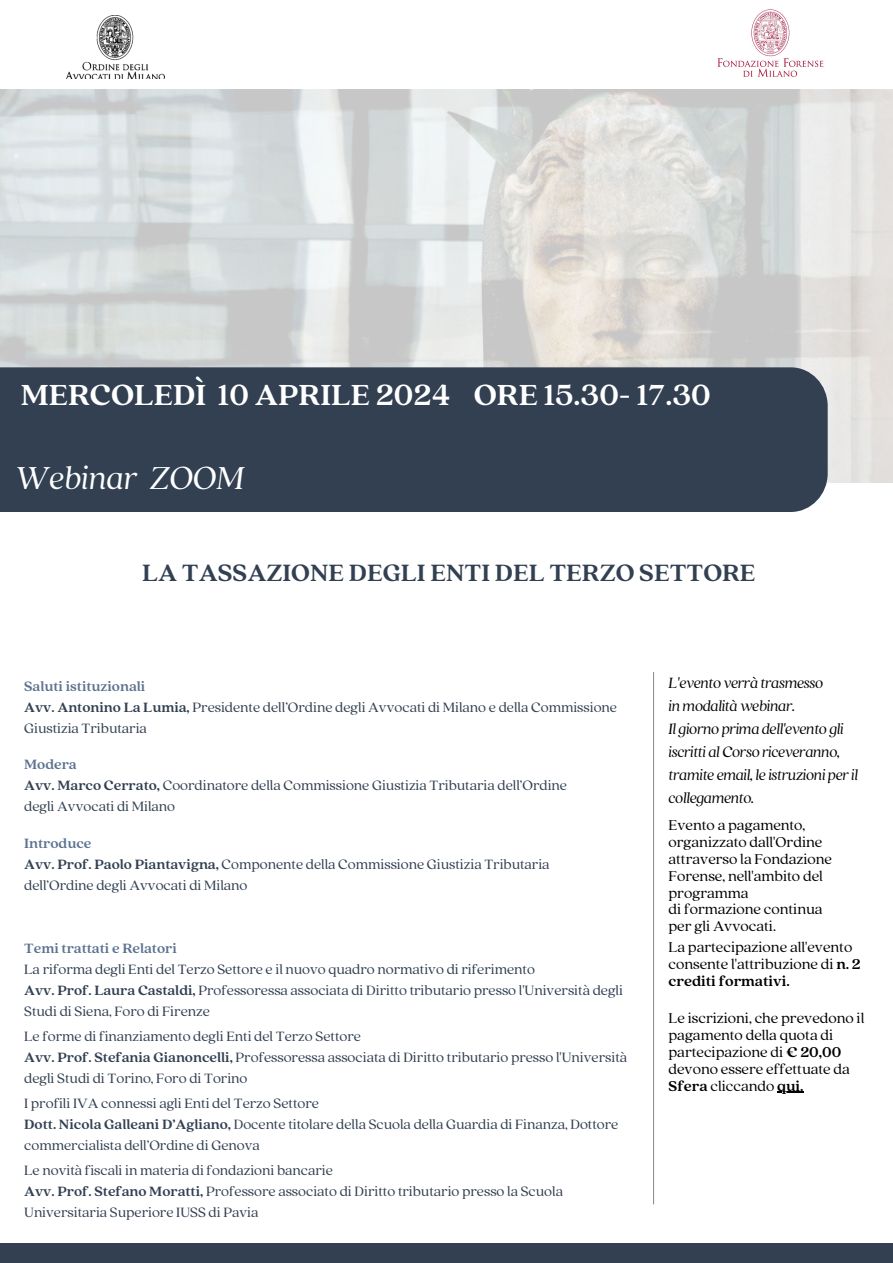
<style>
.page{position:relative;width:893px;height:1263px;background:#fff}
.page>*{position:absolute;margin:0;border:0;box-sizing:border-box;transform-origin:0 0}
.t1{font:italic 35.25px "Quincy CF";color:#fff}
.t2{font:700 32.25px "Quincy CF";color:#fff}
.t3{font:700 26.25px "Quincy CF";color:#324052}
.t4{font:italic 16.5px/23.1px "Quincy CF";letter-spacing:-.015em;color:#000}
.t5{font:15.75px/16.8px "Quincy CF";color:#000}
.t6{font:15px/21px "Quincy CF";color:#324052}
.t7{font:700 15px "Quincy CF";color:#5d7390}
.s1{font-weight:700}
</style>
<div class="page">
<img style="left:717px;top:9px;width:107px;height:68px">
<img style="left:0;top:89px;width:893px;height:393px">
<img style="left:66px;top:15px;width:98px;height:64px">
<div style="left:0;top:367px;width:827px;height:145px;background:#324052"></div>
<hr style="left:653px;top:672px;width:1px;height:532px;background:#888">
<div style="left:0;top:1243px;width:893px;height:20px;background:#324052"></div>
<hr style="left:777px;top:1091px;width:26px;height:2px;background:#000">
<h2 class="t2" style="left:21px;top:374px;width:691px">MERCOLEDÌ 10 APRILE 2024 ORE 15.30- 17.30</h2>
<h1 class="t1" style="left:15px;top:455px;width:231px">Webinar ZOOM</h1>
<p class="t3" style="left:142px;top:556px;width:615px">LA TASSAZIONE DEGLI ENTI DEL TERZO SETTORE</p>
<p class="t7" style="left:24px;top:676px;width:123px">Saluti istituzionali</p>
<p class="t6" style="left:24px;top:696px;width:594px"><span class="s1">Avv. Antonino La Lumia,</span> Presidente dell’Ordine degli Avvocati di Milano e della Commissione<br>Giustizia Tributaria</p>
<h3 class="t7" style="left:24px;top:755px;width:54px">Modera</h3>
<p class="t6" style="left:24px;top:774px;width:544px"><span class="s1">Avv. Marco Cerrato,</span> Coordinatore della Commissione Giustizia Tributaria dell’Ordine</p>
<p class="t6" style="left:24px;top:795px;width:152px">degli Avvocati di Milano</p>
<p class="t7" style="left:24px;top:833px;width:69px">Introduce</p>
<p class="t6" style="left:24px;top:853px;width:527px"><span class="s1">Avv. Prof. Paolo Piantavigna,</span> Componente della Commissione Giustizia Tributaria</p>
<p class="t6" style="left:24px;top:874px;width:225px">dell’Ordine degli Avvocati di Milano</p>
<p class="t7" style="left:24px;top:938px;width:154px">Temi trattati e Relatori</p>
<p class="t6" style="left:24px;top:958px;width:512px">La riforma degli Enti del Terzo Settore e il nuovo quadro normativo di riferimento</p>
<p class="t6" style="left:24px;top:979px;width:600px"><span class="s1">Avv. Prof. Laura Castaldi,</span> Professoressa associata di Diritto tributario presso l'Università degli<br>Studi di Siena, Foro di Firenze</p>
<p class="t6" style="left:24px;top:1025px;width:338px">Le forme di finanziamento degli Enti del Terzo Settore</p>
<p class="t6" style="left:24px;top:1046px;width:604px"><span class="s1">Avv. Prof. Stefania Gianoncelli,</span> Professoressa associata di Diritto tributario presso l'Università degli Studi di Torino, Foro di Torino</p>
<p class="t6" style="left:24px;top:1092px;width:296px">I profili IVA connessi agli Enti del Terzo Settore</p>
<p class="t6" style="left:24px;top:1113px;width:596px"><span class="s1">Dott. Nicola Galleani D’Agliano,</span> Docente titolare della Scuola della Guardia di Finanza, Dottore commercialista dell’Ordine di Genova</p>
<p class="t6" style="left:24px;top:1159px;width:310px">Le novità fiscali in materia di fondazioni bancarie</p>
<p class="t6" style="left:24px;top:1180px;width:540px"><span class="s1">Avv. Prof. Stefano Moratti,</span> Professore associato di Diritto tributario presso la Scuola</p>
<p class="t6" style="left:24px;top:1201px;width:236px">Universitaria Superiore IUSS di Pavia</p>
<p class="t4" style="left:668px;top:670px;width:156px">L'evento verrà trasmesso</p>
<p class="t4" style="left:668px;top:693px;width:128px">in modalità webinar.</p>
<p class="t4" style="left:668px;top:716px;width:191px">Il giorno prima dell'evento gli iscritti al Corso riceveranno, tramite email, le istruzioni per il collegamento.</p>
<p class="t5" style="left:668px;top:816px;width:165px">Evento a pagamento, organizzato dall'Ordine attraverso la Fondazione<br>Forense, nell'ambito del programma</p>
<p class="t5" style="left:668px;top:900px;width:156px">di formazione continua</p>
<p class="t5" style="left:668px;top:917px;width:109px">per gli Avvocati.</p>
<p class="t5" style="left:668px;top:938px;width:194px">La partecipazione all'evento consente l'attribuzione di <span class="s1">n. 2 crediti formativi.</span></p>
<p class="t5" style="left:668px;top:1009px;width:197px">Le iscrizioni, che prevedono il pagamento della quota di partecipazione di <span class="s1">€ 20,00 </span>devono essere effettuate da<br><span class="s1">Sfera</span> cliccando <span class="s1">qui.</span></p>
</div>
